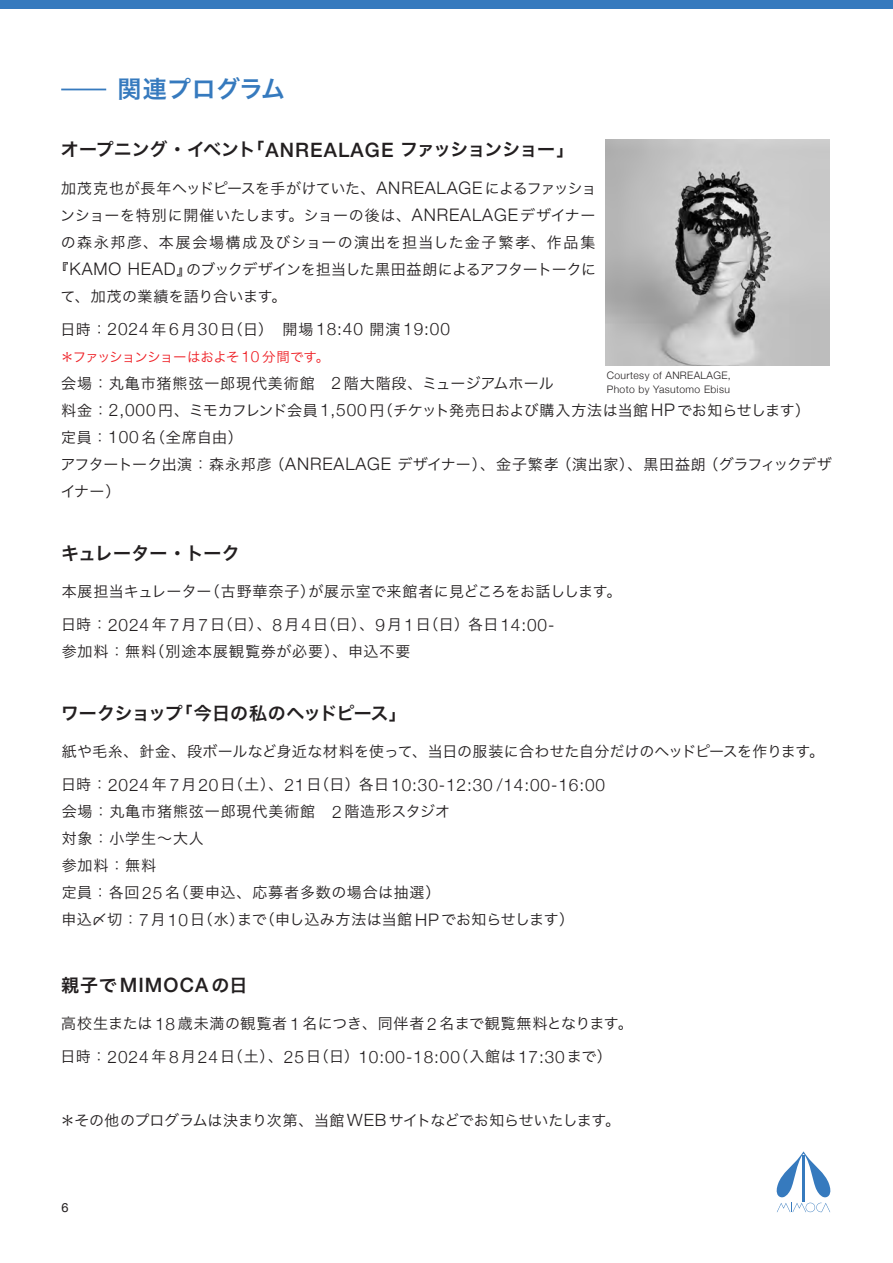
<style>
.page{position:relative;width:893px;height:1263px;background:#fff}
.page>*{position:absolute;margin:0;border:0;box-sizing:border-box;transform-origin:0 0}
.t1{font:24px "Hira Kaku Pro W6";letter-spacing:.015em;color:#367abe}
.t2{font:500 19.8px "Helvetica Neue";letter-spacing:.055em;color:#231f20}
.t3{font:18px "Hira Kaku Pro W6";letter-spacing:-.04em;color:#231f20}
.t4{font:18px "Hira Kaku Pro W6";color:#231f20}
.t5{font:300 17.25px "Helvetica Neue";letter-spacing:.05em;color:#231f20}
.t6{font:15px/27px "Hira Kaku Pro W3";letter-spacing:.02em;color:#231f20}
.t7{font:15px/27px "Hira Kaku Pro W3";letter-spacing:.055em;color:#231f20}
.t8{font:15px/27px "Hira Kaku Pro W3";letter-spacing:.06em;color:#231f20}
.t9{font:15px "Hira Kaku Pro W3";letter-spacing:-.015em;color:#231f20}
.t10{font:15px "Hira Kaku Pro W3";letter-spacing:-.035em;color:#231f20}
.t11{font:15px "Hira Kaku Pro W3";letter-spacing:-.04em;color:#231f20}
.t12{font:15px "Hira Kaku Pro W3";letter-spacing:.105em;color:#231f20}
.t13{font:13.5px "Hira Kaku Pro W3";letter-spacing:-.05em;color:#ee1d23}
.t14{font:12.75px "Helvetica Neue";color:#231f20}
.t15{font:300 10.35px/14.2px "Helvetica Neue";letter-spacing:.035em;color:#231f20}
.s1{font-family:"Helvetica Neue";font-weight:500;font-size:19.8px}
.s2{font-family:"Helvetica Neue";font-weight:300;font-size:17.25px}
.s3{font-family:"Hira Kaku Pro W3";font-weight:400;font-size:15px}
.s4{font-family:"Helvetica Neue";font-weight:300;font-size:15.45px}
.s5{font-family:"Hira Kaku Pro W6";font-weight:400;font-size:18px}
.s6{font-family:"Helvetica Neue";font-weight:300;font-size:16.95px}
</style>
<div class="page">
<div style="left:0;top:0;width:893px;height:9px;background:#367abe"></div>
<svg style="left:776px;top:1151px;width:55px;height:61px"></svg>
<hr style="left:61px;top:89px;width:45px;height:1px;background:#367abe">
<img style="left:606px;top:139px;width:224px;height:227px">
<h1 class="t1" style="left:117px;top:68px;width:169px">関連プログラム</h1>
<p class="t3" style="left:61px;top:133px;width:515px">オープニング・イベント「<span class="s1">ANREALAGE</span> ファッションショー」</p>
<p class="t10" style="left:61px;top:175px;width:537px">加茂克也が長年ヘッドピースを手がけていた、<span class="s2">ANREALAGE</span>によるファッショ</p>
<p class="t6" style="left:60px;top:200px;width:537px">ンショーを特別に開催いたします。ショーの後は、<span class="s2">ANREALAGE</span>デザイナー</p>
<p class="t12" style="left:61px;top:229px;width:536px">の森永邦彦、本展会場構成及びショーの演出を担当した金子繁孝、作品集</p>
<p class="t11" style="left:54px;top:256px;width:544px">『<span class="s2">KAMO HEAD</span>』のブックデザインを担当した黒田益朗によるアフタートークに</p>
<p class="t6" style="left:61px;top:281px;width:228px">て、加茂の業績を語り合います。</p>
<p class="t5" style="left:61px;top:315px;width:391px"><span class="s3">日時：</span>2024 <span class="s3">年</span> 6<span class="s3">月</span>30<span class="s3">日（日）　開場</span> 18:40 <span class="s3">開演</span> 19:00</p>
<p class="t13" style="left:60px;top:345px;width:271px">＊ファッションショーはおよそ <span class="s4">10</span> 分間です。</p>
<p class="t6" style="left:60px;top:368px;width:773px">会場：丸亀市猪熊弦一郎現代美術館　<span class="s2">2</span> 階大階段、ミュージアムホール<br>料金：<span class="s2">2,000</span> 円、ミモカフレンド会員<span class="s2">1,500</span> 円（チケット発売日および購入方法は当館 <span class="s2">HP</span>でお知らせします）<br>定員：<span class="s2">100</span> 名（全席自由）<br>アフタートーク出演：森永邦彦（<span class="s2">ANREALAGE</span> デザイナー）、金子繁孝（演出家）、黒田益朗（グラフィックデザイナー）</p>
<p class="t15" style="left:607px;top:367px;width:125px">Courtesy of ANREALAGE,<br>Photo by Yasutomo Ebisu</p>
<p class="t4" style="left:61px;top:536px;width:180px">キュレーター・トーク</p>
<p class="t6" style="left:62px;top:577px;width:561px">本展担当キュレーター（古野華奈子）が展示室で来館者に見どころをお話しします。</p>
<p class="t8" style="left:61px;top:610px;width:495px">日時：<span class="s2">2024</span> 年 <span class="s2">7</span>月<span class="s2">7</span>日（日）、<span class="s2">8</span>月<span class="s2">4</span>日（日）、<span class="s2">9</span>月<span class="s2">1</span>日（日）各日<span class="s2">14:00-</span>参加料：無料（別途本展観覧券が必要）、申込不要</p>
<p class="t3" style="left:61px;top:696px;width:347px">ワークショップ「今日の私のヘッドピース」</p>
<p class="t6" style="left:62px;top:737px;width:764px">紙や毛糸、針金、段ボールなど身近な材料を使って、当日の服装に合わせた自分だけのヘッドピースを作ります。</p>
<p class="t5" style="left:61px;top:770px;width:546px"><span class="s3">日時：</span>2024 <span class="s3">年</span> 7<span class="s3">月</span>20<span class="s3">日（土）、</span>21<span class="s3">日（日）各日</span>10:30-12:30 /14:00-16:00</p>
<p class="t7" style="left:61px;top:797px;width:514px">会場：丸亀市猪熊弦一郎現代美術館　<span class="s2">2</span> 階造形スタジオ<br>対象：小学生～大人<br>参加料：無料<br>定員：各回 <span class="s2">25</span> 名（要申込、応募者多数の場合は抽選）<br>申込〆切：<span class="s2">7</span>月<span class="s2">10</span>日（水）まで（申し込み方法は当館 <span class="s2">HP</span>でお知らせします）</p>
<h2 class="t2" style="left:61px;top:969px;width:188px"><span class="s5">親子で</span>MIMOCA<span class="s5">の日</span></h2>
<p class="t6" style="left:61px;top:1009px;width:573px">高校生または<span class="s2">18</span> 歳未満の観覧者 <span class="s2">1</span> 名につき、同伴者 <span class="s2">2</span> 名まで観覧無料となります。</p>
<p class="t5" style="left:61px;top:1043px;width:553px"><span class="s3">日時：</span>2024 <span class="s3">年</span> 8<span class="s3">月</span>24<span class="s3">日（土）、</span>25<span class="s3">日（日）</span>10:00-18:00<span class="s3">（入館は</span>17:30<span class="s3">まで）</span></p>
<p class="t9" style="left:60px;top:1107px;width:561px">＊その他のプログラムは決まり次第、当館 <span class="s6">WEB</span>サイトなどでお知らせいたします。</p>
<p class="t14" style="left:62px;top:1198px;width:9px">6</p>
</div>
